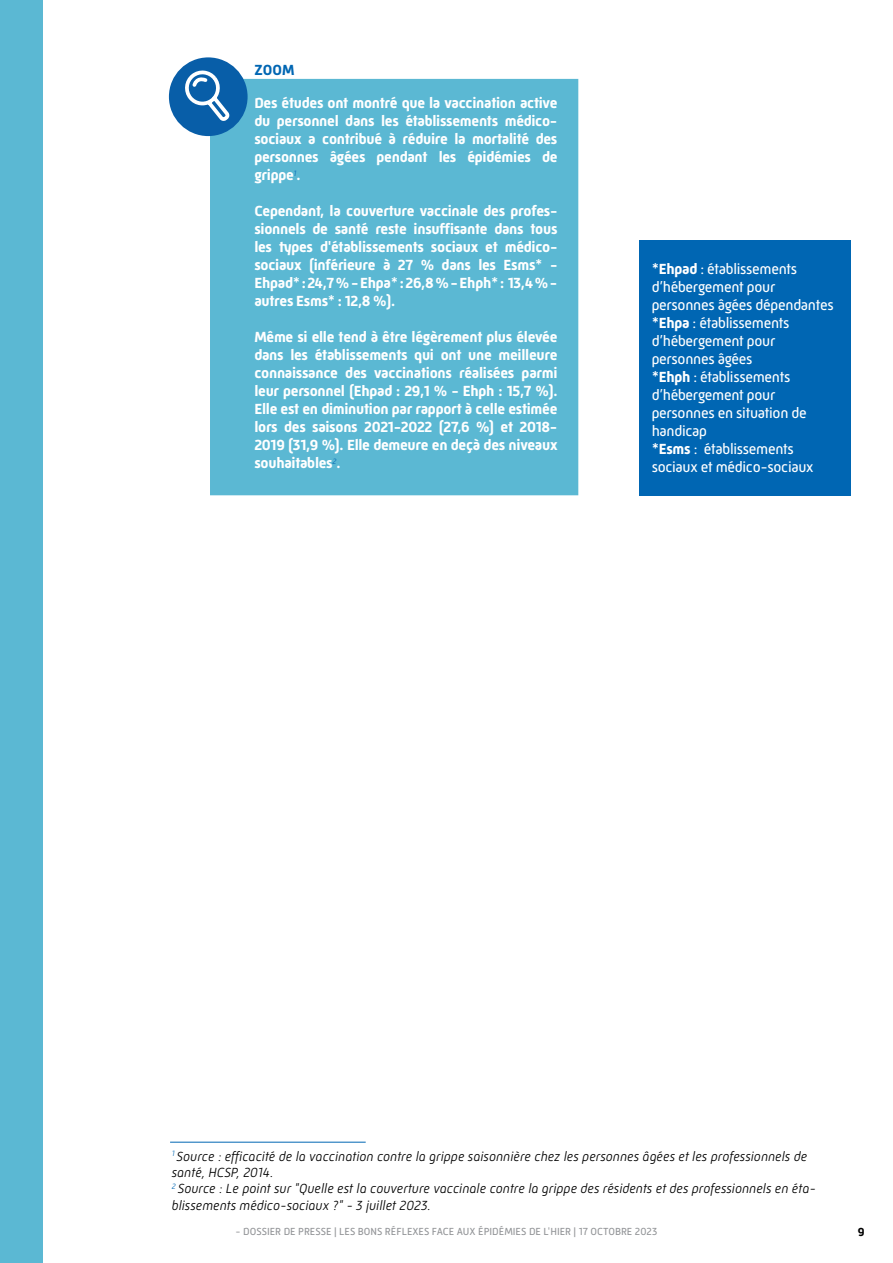
<style>
.page{position:relative;width:893px;height:1263px;background:#fff}
.page>*{position:absolute;margin:0;border:0;box-sizing:border-box;transform-origin:0 0}
.t1{font:700 15px/18px "Mic 32 New";letter-spacing:-.02em;color:#fff;text-align:justify}
.t2{font:15px/18px "Mic 32 New";letter-spacing:-.02em;color:#fff}
.t3{font:700 15px "Mic 32 New";color:#0066b3}
.t4{font:italic 300 13.5px/16.2px "Mic 32 New";color:#000}
.t5{font:700 12px "Mic 32 New";color:#000}
.t6{font:10.5px "Mic 32 New";color:#939598}
.s1{font-weight:400}
.s2{font-weight:700}
</style>
<div class="page">
<div style="left:0;top:0;width:43px;height:1263px;background:#5bb8d3"></div>
<hr style="left:170px;top:1142px;width:196px;height:1px;background:#0066b3">
<div style="left:639px;top:240px;width:211px;height:255px;background:#0066b3"></div>
<div style="left:210px;top:79px;width:368px;height:416px;background:#5bb8d3"></div>
<div style="left:169px;top:57px;width:79px;height:79px;background:#085ea8;border-radius:50%"></div>
<svg style="left:181px;top:68px;width:49px;height:53px"></svg>
<p class="t3" style="left:254px;top:61px;width:42px">ZOOM</p>
<p class="t1" style="left:254px;top:94px;width:305px">Des études ont montré que la vaccination active du personnel dans les établissements médico&shy;sociaux a contribué à réduire la mortalité des personnes âgées pendant les épidémies de grippe<sup>1</sup>.</p>
<p class="t1" style="left:254px;top:202px;width:305px">Cependant, la couverture vaccinale des profes&shy;sionnels de santé reste insuffisante dans tous les types d'établissements sociaux et médico&shy;sociaux (inférieure à 27 % dans les Esms<span class="s1">*</span> - Ehpad<span class="s1">*</span> : 24,7 % - Ehpa<span class="s1">*</span> : 26,8 % - Ehph<span class="s1">*</span> : 13,4 % - autres Esms<span class="s1">*</span> : 12,8 %).</p>
<p class="t1" style="left:254px;top:328px;width:305px">Même si elle tend à être légèrement plus élevée dans les établissements qui ont une meilleure connaissance des vaccinations réalisées parmi leur personnel (Ehpad : 29,1 % - Ehph : 15,7 %).<br>Elle est en diminution par rapport à celle estimée lors des saisons 2021-2022 (27,6 %) et 2018- 2019 (31,9 %). Elle demeure en deçà des niveaux souhaitables<sup>2</sup>.</p>
<p class="t2" style="left:652px;top:260px;width:184px">*<span class="s2">Ehpad</span> : établissements d’hébergement pour personnes âgées dépendantes *<span class="s2">Ehpa</span> : établissements d’hébergement pour personnes âgées<br>*<span class="s2">Ehph</span> : établissements d’hébergement pour personnes en situation de handicap<br>*<span class="s2">Esms</span> : établissements sociaux et médico-sociaux</p>
<p class="t4" style="left:172px;top:1148px;width:646px"><sup>1</sup> Source : efficacité de la vaccination contre la grippe saisonnière chez les personnes âgées et les professionnels de santé, HCSP, 2014.<br><sup>2</sup> Source : Le point sur "Quelle est la couverture vaccinale contre la grippe des résidents et des professionnels en éta&shy;blissements médico-sociaux ?" - 3 juillet 2023.</p>
<p class="t6" style="left:236px;top:1225px;width:423px">- DOSSIER DE PRESSE | LES BONS RÉFLEXES FACE AUX ÉPIDÉMIES DE L'HIER | 17 OCTOBRE 2023</p>
<p class="t5" style="left:858px;top:1225px;width:8px">9</p>
</div>
